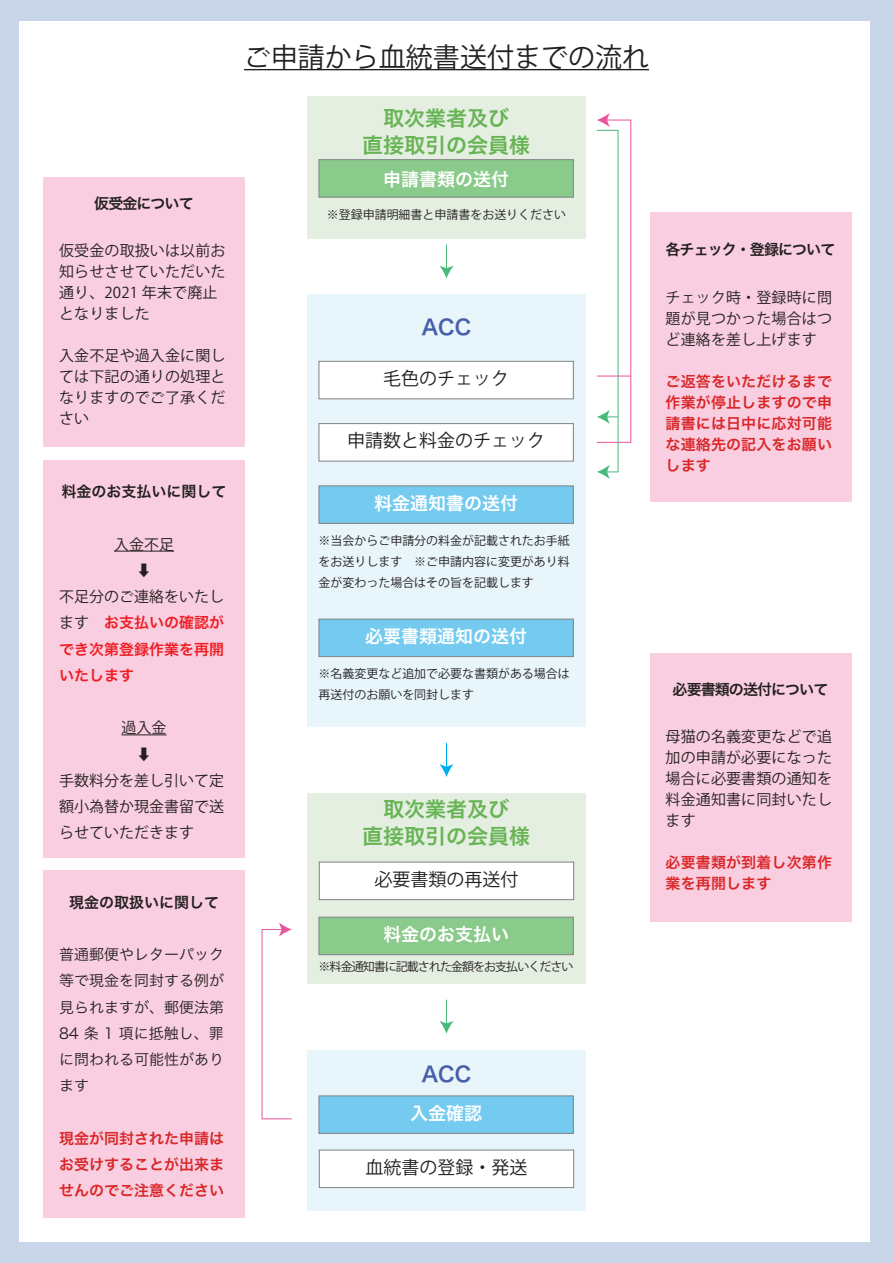
<style>
.page{position:relative;width:893px;height:1263px;background:#c9d6e9}
.page>*{position:absolute;margin:0;border:0;box-sizing:border-box;transform-origin:0 0}
.t1{font:27px "Koz Go Pr 6 N";color:#231f20}
.t2{font:21px/27px "Hiragino Sans W6";color:#67b454;text-align:center}
.t3{font:21px "Hira Kaku Pro N W6";color:#475faa}
.t4{font:18px "Hira Kaku Pro N W6";color:#fff}
.t5{font:18px "Koz Go Pr 6 N";color:#231f20}
.t6{font:15px/21px "Koz Go Pr 6 N";letter-spacing:.01em;color:#231f20;text-align:justify}
.t7{font:15px/21px "Hira Kaku Pro N W6";letter-spacing:.01em;color:#d92628;text-align:justify}
.t8{font:15px/26.2px "Hira Kaku Pro W3";color:#231f20;text-align:justify}
.t9{font:15px/26.2px "Hira Kaku Pro W6";color:#d92628;text-align:justify}
.t10{font:15px "Hira Kaku Pro N W6";letter-spacing:-.06em;color:#231f20}
.t11{font:15px/26.2px "Hira Kaku Pro N W6";color:#ee1d23;text-align:justify}
.t12{font:15px "Hira Kaku Pro N W6";color:#231f20}
.t13{font:15px "Hira Kaku Pro W6";color:#231f20}
.t14{font:12px/21px "Koz Go Pr 6 N";color:#231f20;text-align:justify}
.t15{font:12px "Koz Go Pr 6 N";letter-spacing:-.075em;color:#231f20}
.s1{font-family:"Koz Go Pr 6 N";color:#231f20}
</style>
<div class="page">
<div style="left:19px;top:21px;width:850px;height:1221px;background:#fff"></div>
<div style="left:43px;top:460px;width:202px;height:397px;background:#f9cee0"></div>
<hr style="left:114px;top:551px;width:60px;height:1px;background:#231f20">
<hr style="left:121px;top:734px;width:45px;height:1px;background:#231f20">
<div style="left:650px;top:212px;width:201px;height:290px;background:#f9cee0"></div>
<div style="left:650px;top:653px;width:201px;height:269px;background:#f9cee0"></div>
<div style="left:43px;top:178px;width:202px;height:269px;background:#f9cee0"></div>
<svg style="left:261px;top:922px;width:31px;height:197px"></svg>
<div style="left:43px;top:870px;width:202px;height:348px;background:#f9cee0"></div>
<svg style="left:596px;top:113px;width:36px;height:366px"></svg>
<hr style="left:244px;top:69px;width:405px;height:1px;background:#231f20">
<svg style="left:439px;top:244px;width:15px;height:34px"></svg>
<svg style="left:439px;top:1000px;width:15px;height:34px"></svg>
<svg style="left:439px;top:743px;width:15px;height:34px"></svg>
<div style="left:307px;top:96px;width:279px;height:143px;background:#e4eee1"></div>
<div style="left:319px;top:159px;width:255px;height:39px;background:#8aca8b;border:1px solid #808285"></div>
<div style="left:307px;top:793px;width:279px;height:191px;background:#e4eee1"></div>
<div style="left:319px;top:917px;width:255px;height:38px;background:#8aca8b;border:1px solid #808285"></div>
<div style="left:319px;top:862px;width:255px;height:38px;background:#fff;border:1px solid #808285"></div>
<div style="left:307px;top:1050px;width:279px;height:160px;background:#e8f6fb"></div>
<div style="left:319px;top:1095px;width:255px;height:39px;background:#74caef;border:1px solid #808285"></div>
<div style="left:319px;top:1150px;width:255px;height:38px;background:#fff;border:1px solid #808285"></div>
<div style="left:307px;top:294px;width:279px;height:433px;background:#e8f6fb"></div>
<div style="left:319px;top:361px;width:255px;height:38px;background:#fff;border:1px solid #808285"></div>
<div style="left:319px;top:423px;width:255px;height:38px;background:#fff;border:1px solid #808285"></div>
<div style="left:319px;top:485px;width:255px;height:39px;background:#74caef;border:1px solid #808285"></div>
<div style="left:319px;top:619px;width:255px;height:38px;background:#74caef;border:1px solid #808285"></div>
<p class="t10" style="left:94px;top:189px;width:101px">仮受金について</p>
<p class="t6" style="left:59px;top:240px;width:168px;text-align:left">仮受金の取扱いは以前お知らせさせていただいた通り、2021 年末で廃止となりました</p>
<p class="t6" style="left:59px;top:345px;width:168px">入金不足や過入金に関しては下記の通りの処理となりますのでご了承ください</p>
<p class="t12" style="left:61px;top:478px;width:166px">料金のお支払いに関して</p>
<p class="t6" style="left:59px;top:531px;width:166px;line-height:26.2px;text-align:center">入金不足<br>⇩<br>不足分のご連絡をいたし</p>
<p class="t11" style="left:59px;top:609px;width:166px"><span class="s1">ます　</span>お支払いの確認ができ次第登録作業を再開いたします</p>
<p class="t6" style="left:121px;top:718px;width:46px">過入金</p>
<p class="t6" style="left:136px;top:744px;width:16px">⇩</p>
<p class="t6" style="left:59px;top:770px;width:166px">手数料分を差し引いて定</p>
<p class="t6" style="left:59px;top:796px;width:166px">額小為替か現金書留で送</p>
<p class="t6" style="left:59px;top:823px;width:136px">らせていただきます</p>
<p class="t13" style="left:69px;top:888px;width:151px">現金の取扱いに関して</p>
<p class="t8" style="left:59px;top:940px;width:166px">普通郵便やレターパック等で現金を同封する例が見られますが、郵便法第84 条 1 項に抵触し、罪に問われる可能性があります</p>
<p class="t9" style="left:59px;top:1124px;width:166px">現金が同封された申請はお受けすることが出来ませんのでご注意ください</p>
<h1 class="t1" style="left:244px;top:42px;width:406px">ご申請から血統書送付までの流れ</h1>
<h2 class="t2" style="left:362px;top:104px;width:169px">取次業者及び<br>直接取引の会員様</h2>
<p class="t4" style="left:383px;top:163px;width:127px">申請書類の送付</p>
<p class="t14" style="left:327px;top:204px;width:241px">※登録申請明細書と申請書をお送りください</p>
<h2 class="t3" style="left:421px;top:308px;width:52px">ACC</h2>
<p class="t5" style="left:383px;top:368px;width:127px">毛色のチェック</p>
<p class="t5" style="left:347px;top:430px;width:199px">申請数と料金のチェック</p>
<p class="t4" style="left:374px;top:486px;width:145px">料金通知書の送付</p>
<p class="t14" style="left:319px;top:530px;width:253px">※当会からご申請分の料金が記載されたお手紙をお送りします　※ご申請内容に変更があり料金が変わった場合はその旨を記載します</p>
<p class="t4" style="left:365px;top:620px;width:163px">必要書類通知の送付</p>
<p class="t14" style="left:319px;top:663px;width:253px">※名義変更など追加で必要な書類がある場合は再送付のお願いを同封します</p>
<h2 class="t2" style="left:362px;top:795px;width:169px">取次業者及び<br>直接取引の会員様</h2>
<p class="t5" style="left:374px;top:869px;width:145px">必要書類の再送付</p>
<p class="t4" style="left:383px;top:918px;width:127px">料金のお支払い</p>
<p class="t15" style="left:319px;top:960px;width:256px">※料金通知書に記載された金額をお支払いください</p>
<p class="t10" style="left:666px;top:236px;width:171px">各チェック・登録について</p>
<p class="t6" style="left:666px;top:287px;width:168px">チェック時・登録時に問題が見つかった場合はつど連絡を差し上げます</p>
<p class="t7" style="left:666px;top:370px;width:168px">ご返答をいただけるまで作業が停止しますので申請書には日中に応対可能な連絡先の記入をお願いします</p>
<p class="t10" style="left:673px;top:676px;width:157px">必要書類の送付について</p>
<p class="t6" style="left:666px;top:727px;width:168px">母猫の名義変更などで追加の申請が必要になった場合に必要書類の通知を料金通知書に同封いたします</p>
<p class="t7" style="left:666px;top:851px;width:168px">必要書類が到着し次第作業を再開します</p>
<h2 class="t3" style="left:421px;top:1055px;width:52px">ACC</h2>
<p class="t4" style="left:410px;top:1096px;width:73px">入金確認</p>
<p class="t5" style="left:365px;top:1157px;width:163px">血統書の登録・発送</p>
</div>
